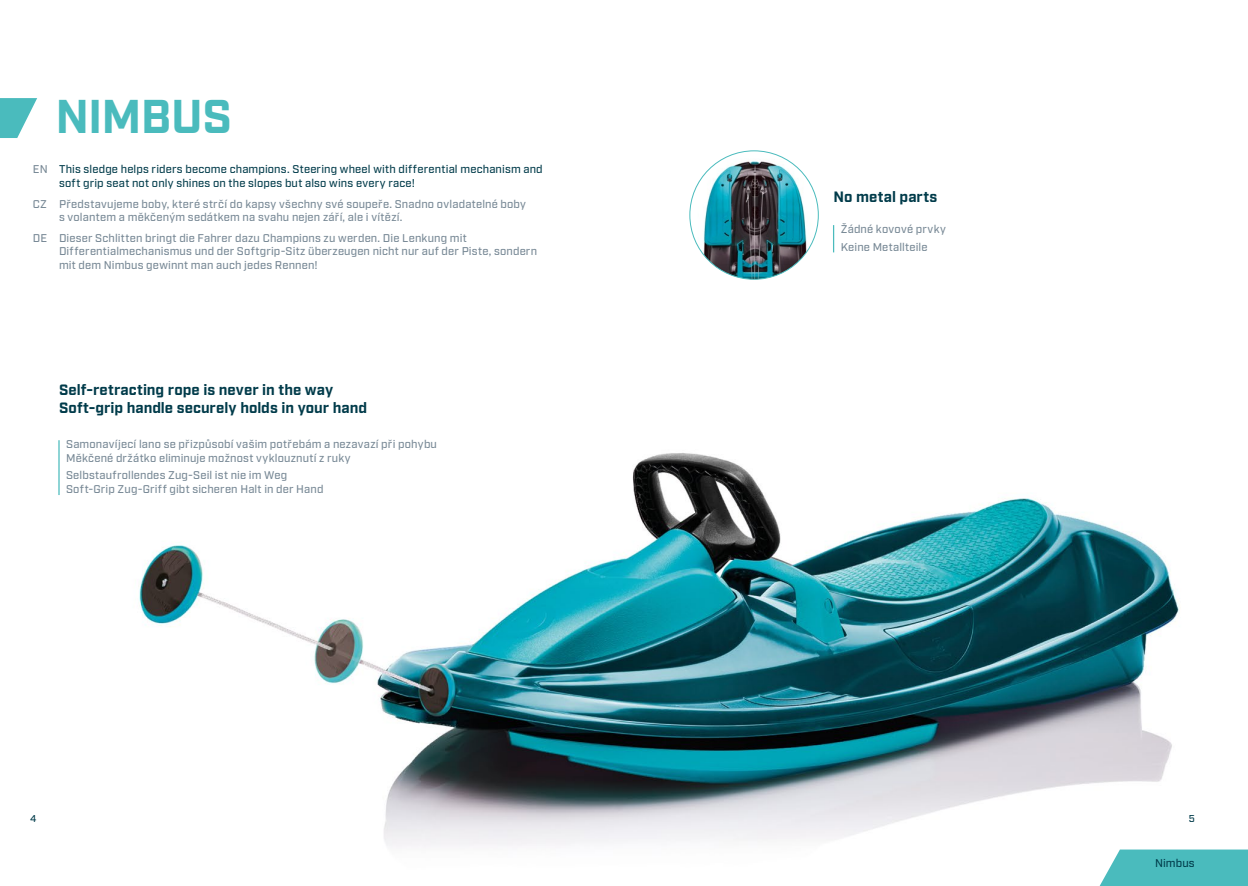
<style>
.page{position:relative;width:1248px;height:886px;background:#fff}
.page>*{position:absolute;margin:0;border:0;box-sizing:border-box;transform-origin:0 0}
.t1{font:700 47.38px "Industry";letter-spacing:-.02em;color:#4abbbd}
.t2{font:700 15px/18px "Industry";color:#003b4a}
.t3{font:500 11.25px/13.5px "Industry";letter-spacing:.015em;color:#778895}
.t4{font:500 11.25px/13.5px "Industry";letter-spacing:.015em;color:#003b4a}
.t5{font:500 10px "Industry";color:#003b4a}
</style>
<div class="page">
<svg style="left:0;top:98px;width:37px;height:40px"></svg>
<img style="left:139px;top:453px;width:1040px;height:394px">
<svg style="left:1099px;top:849px;width:148px;height:37px;background:#59c0c2"></svg>
<img style="left:689px;top:151px;width:129px;height:128px;border-radius:64px">
<hr style="left:832px;top:225px;width:2px;height:27px;background:#4abbbd">
<hr style="left:58px;top:440px;width:2px;height:55px;background:#4abbbd">
<p class="t3" style="left:33px;top:163px;width:16px">EN</p>
<p class="t3" style="left:33px;top:197px;width:16px">CZ</p>
<p class="t3" style="left:33px;top:231px;width:16px">DE</p>
<h1 class="t1" style="left:55px;top:88px;width:178px">NIMBUS</h1>
<p class="t4" style="left:59px;top:163px;width:485px">This sledge helps riders become champions. Steering wheel with differential mechanism and soft grip seat not only shines on the slopes but also wins every race!</p>
<p class="t3" style="left:59px;top:197px;width:468px">Představujeme boby, které strčí do kapsy všechny své soupeře. Snadno ovladatelné boby s volantem a měkčeným sedátkem na svahu nejen září, ale i vítězí.</p>
<p class="t3" style="left:59px;top:231px;width:479px">Dieser Schlitten bringt die Fahrer dazu Champions zu werden. Die Lenkung mit<br>Differentialmechanismus und der Softgrip-Sitz überzeugen nicht nur auf der Piste, sondern mit dem Nimbus gewinnt man auch jedes Rennen!</p>
<h2 class="t2" style="left:59px;top:382px;width:309px">Self-retracting rope is never in the way<br>Soft-grip handle securely holds in your hand</h2>
<p class="t3" style="left:66px;top:438px;width:372px">Samonavíjecí lano se přizpůsobí vašim potřebám a nezavazí při pohybu<br>Měkčené držátko eliminuje možnost vyklouznutí z ruky</p>
<p class="t3" style="left:66px;top:469px;width:259px">Selbstaufrollendes Zug-Seil ist nie im Weg<br>Soft-Grip Zug-Griff gibt sicheren Halt in der Hand</p>
<h2 class="t2" style="left:833px;top:188px;width:105px">No metal parts</h2>
<p class="t3" style="left:840px;top:221px;width:107px;line-height:17.2px">Žádné kovové prvky<br>Keine Metallteile</p>
<p class="t5" style="left:30px;top:813px;width:8px">4</p>
<p class="t5" style="left:1188px;top:813px;width:8px">5</p>
<p class="t4" style="left:1154px;top:857px;width:41px">Nimbus</p>
</div>
